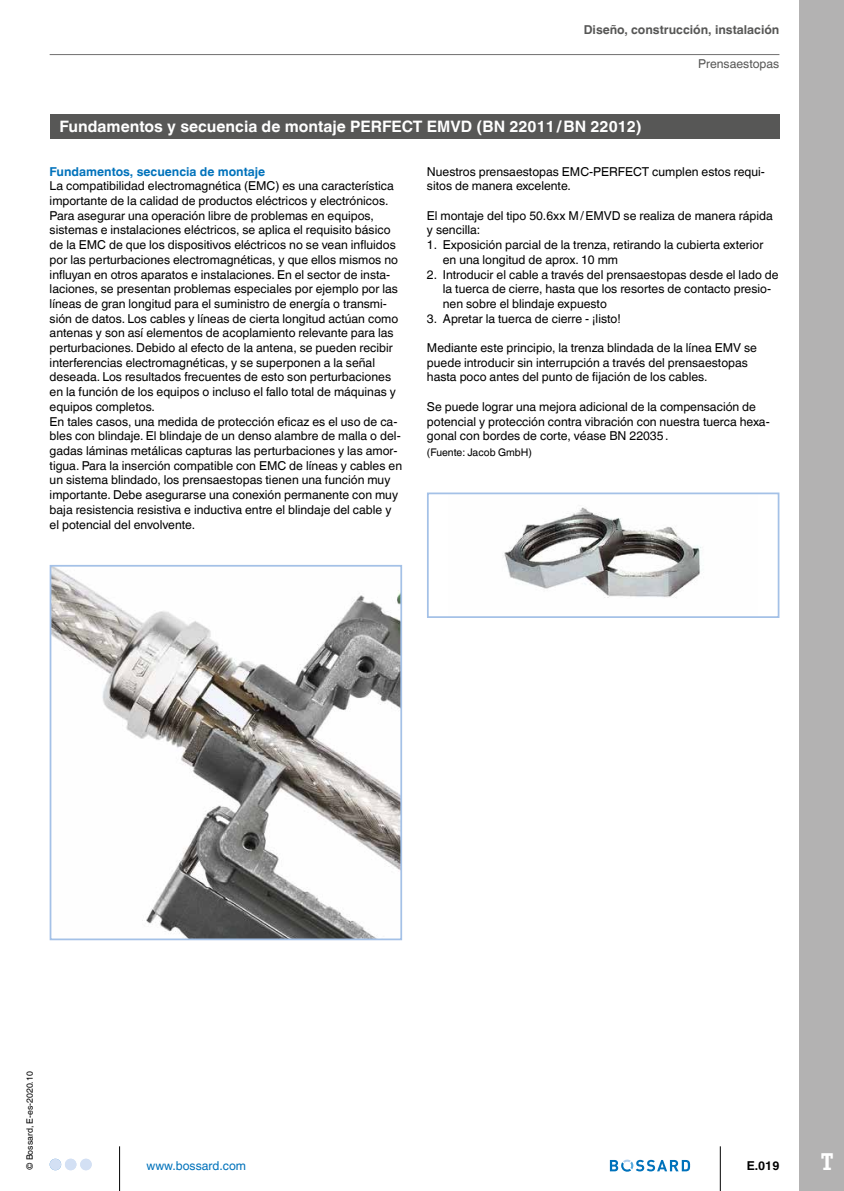
<style>
.page{position:relative;width:844px;height:1191px;background:#fff}
.page>*{position:absolute;margin:0;border:0;box-sizing:border-box;transform-origin:0 0}
.t1{font:700 24.5px "Officina Ser ITC Std";color:#fff}
.t2{font:700 15.75px "Helvetica World";color:#fff}
.t3{font:12.25px/14.7px "Helvetica World";color:#000}
.t4{font:700 12.25px "Helvetica World";color:#575756}
.t5{font:700 12.25px "Helvetica World";color:#0072bb}
.t6{font:12.25px "Helvetica World";color:#0072bb}
.t7{font:12.25px "Helvetica World";color:#575756}
.t8{font:700 12.25px "Helvetica World";color:#000}
.t9{font:10.5px "Helvetica World";color:#000}
.t10{font:8.75px "Helvetica World";color:#000}
</style>
<div class="page">
<div style="left:799px;top:0;width:44px;height:1191px;background:#b3b2b2"></div>
<hr style="left:719px;top:1146px;width:1px;height:45px;background:#000">
<hr style="left:119px;top:1146px;width:1px;height:45px;background:#000">
<svg style="left:609px;top:1159px;width:81px;height:12px"></svg>
<div style="left:80px;top:1158px;width:12px;height:12px;background:#d3e0f4;border-radius:50%"></div>
<div style="left:65px;top:1158px;width:11px;height:12px;background:#d3e0f4;border-radius:50%"></div>
<div style="left:50px;top:1158px;width:11px;height:12px;background:#d3e0f4;border-radius:50%"></div>
<hr style="left:50px;top:54px;width:729px;height:1px;background:#706f6f">
<div style="left:50px;top:114px;width:729px;height:25px;background:#575756"></div>
<img style="left:53px;top:568px;width:346px;height:369px">
<div style="left:50px;top:565px;width:352px;height:375px;border:2px solid #a4c1e7"></div>
<img style="left:504px;top:507px;width:197px;height:91px">
<div style="left:427px;top:492px;width:352px;height:126px;border:2px solid #a4c1e7"></div>
<p class="t4" style="left:583px;top:22px;width:197px">Diseño, construcción, instalación</p>
<p class="t7" style="left:698px;top:57px;width:83px">Prensaestopas</p>
<p class="t2" style="left:60px;top:118px;width:583px">Fundamentos y secuencia de montaje PERFECT EMVD (BN 22011/BN 22012)</p>
<p class="t5" style="left:50px;top:164px;width:217px">Fundamentos, secuencia de montaje</p>
<p class="t3" style="left:50px;top:179px;width:354px">La compatibilidad electromagnética (EMC) es una característica importante de la calidad de productos eléctricos y electrónicos.<br>Para asegurar una operación libre de problemas en equipos, sistemas e instalaciones eléctricos, se aplica el requisito básico de la EMC de que los dispositivos eléctricos no se vean influidos por las perturbaciones electromagnéticas, y que ellos mismos no influyan en otros aparatos e instalaciones. En el sector de insta&shy;laciones, se presentan problemas especiales por ejemplo por las líneas de gran longitud para el suministro de energía o transmi&shy;sión de datos. Los cables y líneas de cierta longitud actúan como antenas y son así elementos de acoplamiento relevante para las perturbaciones. Debido al efecto de la antena, se pueden recibir interferencias electromagnéticas, y se superponen a la señal deseada. Los resultados frecuentes de esto son perturbaciones en la función de los equipos o incluso el fallo total de máquinas y equipos completos.<br>En tales casos, una medida de protección eficaz es el uso de ca&shy;bles con blindaje. El blindaje de un denso alambre de malla o del&shy;gadas láminas metálicas capturas las perturbaciones y las amor&shy;tigua. Para la inserción compatible con EMC de líneas y cables en un sistema blindado, los prensaestopas tienen una función muy importante. Debe asegurarse una conexión permanente con muy baja resistencia resistiva e inductiva entre el blindaje del cable y el potencial del envolvente.</p>
<p class="t3" style="left:427px;top:164px;width:338px">Nuestros prensaestopas EMC-PERFECT cumplen estos requi&shy;sitos de manera excelente.</p>
<p class="t3" style="left:427px;top:208px;width:347px">El montaje del tipo 50.6xx M/EMVD se realiza de manera rápida y sencilla:</p>
<p class="t3" style="left:442px;top:237px;width:322px;text-indent:-16px">1. Exposición parcial de la trenza, retirando la cubierta exterior en una longitud de aprox. 10 mm</p>
<p class="t3" style="left:442px;top:267px;width:337px;text-indent:-16px">2. Introducir el cable a través del prensaestopas desde el lado de la tuerca de cierre, hasta que los resortes de contacto presio&shy;nen sobre el blindaje expuesto</p>
<p class="t3" style="left:427px;top:311px;width:195px">3. Apretar la tuerca de cierre - ¡listo!</p>
<p class="t3" style="left:427px;top:340px;width:331px">Mediante este principio, la trenza blindada de la línea EMV se puede introducir sin interrupción a través del prensaestopas hasta poco antes del punto de fijación de los cables.</p>
<p class="t3" style="left:427px;top:399px;width:344px">Se puede lograr una mejora adicional de la compensación de potencial y protección contra vibración con nuestra tuerca hexa&shy;gonal con bordes de corte, véase BN 22035.</p>
<p class="t9" style="left:427px;top:446px;width:107px">(Fuente: Jacob GmbH)</p>
<p class="t10" style="left:25px;top:1170px;width:100px;rotate:-90deg">© Bossard, E-es-2020.10</p>
<p class="t6" style="left:146px;top:1158px;width:101px">www.bossard.com</p>
<p class="t8" style="left:746px;top:1158px;width:34px">E.019</p>
<h1 class="t1" style="left:821px;top:1146px;width:13px">T</h1>
</div>
